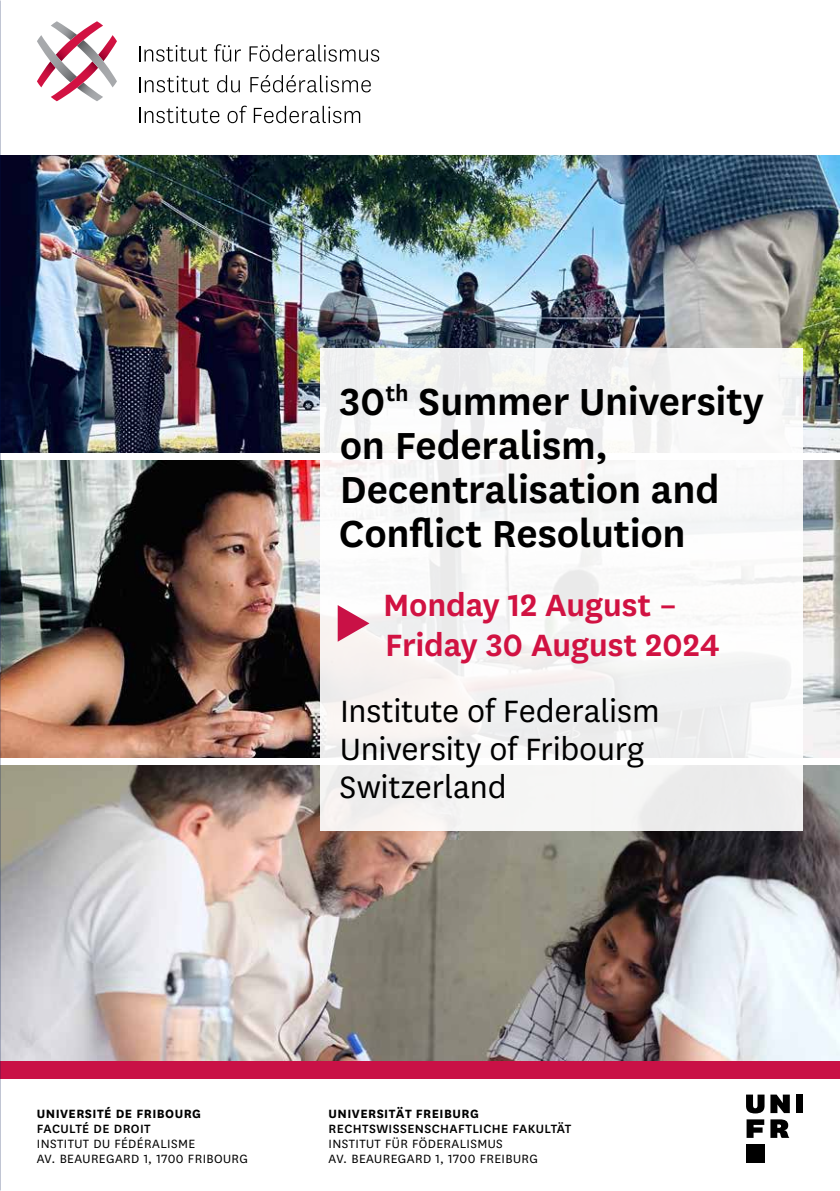
<style>
.page{position:relative;width:840px;height:1191px;background:#fff}
.page>*{position:absolute;margin:0;border:0;box-sizing:border-box;transform-origin:0 0}
.t1{font:600 44px/44px "National Uni Fr";letter-spacing:-.005em;color:#000}
.t2{font:36px/38px "National Uni Fr";letter-spacing:-.005em;color:#000}
.t3{font:600 36px/40px "National Uni Fr";letter-spacing:-.005em;color:#d11242}
.t4{font:14px/15px "National Uni Fr";letter-spacing:.03em;color:#000}
.t5{font:500 14px "National Uni Fr";letter-spacing:.03em;color:#000}
.t6{font:700 14px "National Uni Fr";letter-spacing:.03em;color:#000}
</style>
<div class="page">
<img style="left:0;top:156px;width:839px;height:296px">
<img style="left:0;top:461px;width:839px;height:296px">
<img style="left:0;top:765px;width:839px;height:297px">
<div style="left:0;top:1062px;width:839px;height:17px;background:#c91146"></div>
<svg style="left:746px;top:1094px;width:18px;height:19px"></svg>
<svg style="left:770px;top:1094px;width:19px;height:19px"></svg>
<div style="left:795px;top:1094px;width:7px;height:19px;background:#000"></div>
<svg style="left:746px;top:1119px;width:17px;height:18px"></svg>
<div style="left:745px;top:1144px;width:19px;height:18px;background:#000"></div>
<svg style="left:770px;top:1119px;width:19px;height:18px"></svg>
<svg style="left:139px;top:45px;width:68px;height:17px"></svg>
<svg style="left:214px;top:44px;width:27px;height:18px"></svg>
<svg style="left:249px;top:44px;width:130px;height:18px"></svg>
<svg style="left:139px;top:76px;width:70px;height:16px"></svg>
<svg style="left:217px;top:75px;width:23px;height:17px"></svg>
<svg style="left:250px;top:75px;width:120px;height:17px"></svg>
<svg style="left:139px;top:106px;width:80px;height:17px"></svg>
<svg style="left:227px;top:106px;width:20px;height:17px"></svg>
<svg style="left:254px;top:106px;width:106px;height:17px"></svg>
<svg style="left:37px;top:21px;width:80px;height:80px"></svg>
<div style="left:320px;top:348px;width:482px;height:482px;background:#f7f6f5"></div>
<svg style="left:337px;top:605px;width:32px;height:37px"></svg>
<h1 class="t1" style="left:339px;top:377px;width:426px">30<sup>th</sup> Summer University on Federalism,<br>Decentralisation and<br>Conflict Resolution</h1>
<h2 class="t3" style="left:383px;top:582px;width:338px">Monday 12 August –<br>Friday 30 August 2024</h2>
<h2 class="t2" style="left:339px;top:690px;width:321px">Institute of Federalism<br>University of Fribourg<br>Switzerland</h2>
<p class="t6" style="left:37px;top:1103px;width:165px">UNIVERSITÉ DE FRIBOURG</p>
<p class="t5" style="left:37px;top:1118px;width:115px">FACULTÉ DE DROIT</p>
<p class="t4" style="left:37px;top:1135px;width:212px">INSTITUT DU FÉDÉRALISME<br>AV. BEAUREGARD 1, 1700 FRIBOURG</p>
<p class="t6" style="left:328px;top:1103px;width:152px">UNIVERSITÄT FREIBURG</p>
<p class="t5" style="left:328px;top:1118px;width:244px">RECHTSWISSENSCHAFTLICHE FAKULTÄT</p>
<p class="t4" style="left:328px;top:1135px;width:211px">INSTITUT FÜR FÖDERALISMUS<br>AV. BEAUREGARD 1, 1700 FREIBURG</p>
</div>
